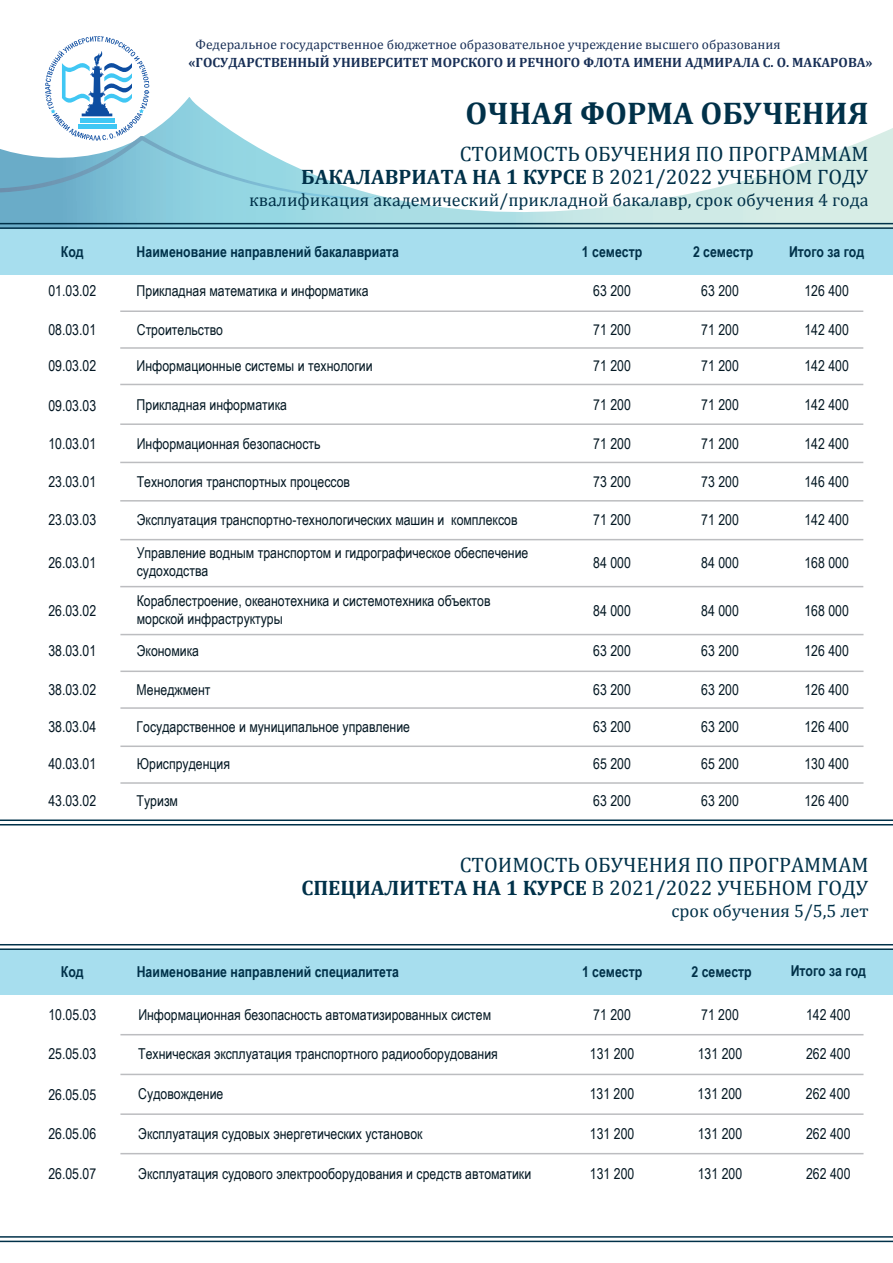
<style>
.page{position:relative;width:893px;height:1263px;background:#fff}
.page>*{position:absolute;margin:0;border:0;box-sizing:border-box;transform-origin:0 0}
.t1{font:700 31.5px "Cambria";color:#003149}
.t2{font:21px/22.5px "Cambria";color:#003149;text-align:right}
.t3{font:18px "Cambria";color:#003149}
.t4{font:15px/18px "Arial Narrow";color:#051924}
.t5{font:15px "Arial Narrow";color:#041723}
.t6{font:700 15px "Arial Narrow";color:#003149}
.t7{font:13.5px "Cambria";color:#182f56}
.t8{font:700 13.5px "Cambria";color:#182f56}
.s1{font-weight:700}
</style>
<div class="page">
<svg style="left:0;top:128px;width:893px;height:184px"></svg>
<div style="left:0;top:229px;width:893px;height:45px;background:#a7deee"></div>
<svg style="left:0;top:36px;width:376px;height:163px"></svg>
<div style="left:0;top:949px;width:893px;height:46px;background:#a7deee"></div>
<hr style="left:0;top:819px;width:893px;height:2px;background:#003149">
<hr style="left:0;top:824px;width:893px;height:1px;background:#003149">
<hr style="left:0;top:223px;width:893px;height:1px;background:#003149">
<hr style="left:0;top:227px;width:893px;height:2px;background:#003149">
<hr style="left:0;top:1236px;width:893px;height:1px;background:#003149">
<hr style="left:0;top:1240px;width:893px;height:2px;background:#003149">
<hr style="left:0;top:944px;width:893px;height:1px;background:#003149">
<hr style="left:0;top:948px;width:893px;height:2px;background:#003149">
<hr style="left:120px;top:1153px;width:743px;height:1px;background:#bcbdc0">
<hr style="left:120px;top:1113px;width:743px;height:2px;background:#bcbdc0">
<hr style="left:120px;top:1074px;width:743px;height:1px;background:#bcbdc0">
<hr style="left:120px;top:1034px;width:743px;height:1px;background:#bcbdc0">
<hr style="left:120px;top:782px;width:743px;height:2px;background:#bcbdc0">
<hr style="left:120px;top:745px;width:743px;height:2px;background:#bcbdc0">
<hr style="left:120px;top:707px;width:743px;height:2px;background:#bcbdc0">
<hr style="left:120px;top:670px;width:743px;height:2px;background:#bcbdc0">
<hr style="left:120px;top:634px;width:743px;height:1px;background:#bcbdc0">
<hr style="left:120px;top:586px;width:743px;height:1px;background:#bcbdc0">
<hr style="left:120px;top:539px;width:743px;height:1px;background:#bcbdc0">
<hr style="left:120px;top:500px;width:743px;height:2px;background:#bcbdc0">
<hr style="left:120px;top:462px;width:743px;height:1px;background:#bcbdc0">
<hr style="left:120px;top:423px;width:743px;height:2px;background:#bcbdc0">
<hr style="left:120px;top:384px;width:743px;height:1px;background:#bcbdc0">
<hr style="left:120px;top:347px;width:743px;height:2px;background:#bcbdc0">
<hr style="left:120px;top:310px;width:743px;height:2px;background:#bcbdc0">
<p class="t7" style="left:195px;top:36px;width:587px">Федеральное государственное бюджетное образовательное учреждение высшего образования</p>
<p class="t8" style="left:189px;top:53px;width:685px">«ГОСУДАРСТВЕННЫЙ УНИВЕРСИТЕТ МОРСКОГО И РЕЧНОГО ФЛОТА ИМЕНИ АДМИРАЛА С. О. МАКАРОВА»</p>
<h1 class="t1" style="left:465px;top:91px;width:405px">ОЧНАЯ ФОРМА ОБУЧЕНИЯ</h1>
<h2 class="t2" style="left:301px;top:143px;width:569px">СТОИМОСТЬ ОБУЧЕНИЯ ПО ПРОГРАММАМ<br><span class="s1">БАКАЛАВРИАТА НА 1 КУРСЕ</span> В 2021/2022 УЧЕБНОМ ГОДУ</h2>
<p class="t3" style="left:249px;top:189px;width:621px">квалификация академический/прикладной бакалавр, срок обучения 4 года</p>
<p class="t6" style="left:61px;top:241px;width:24px">Код</p>
<p class="t6" style="left:137px;top:241px;width:264px">Наименование направлений бакалавриата</p>
<p class="t6" style="left:582px;top:241px;width:62px">1 семестр</p>
<p class="t6" style="left:693px;top:241px;width:62px">2 семестр</p>
<p class="t6" style="left:789px;top:241px;width:77px">Итого за год</p>
<p class="t4" style="left:593px;top:281px;width:39px">63 200</p>
<p class="t5" style="left:48px;top:318px;width:49px">08.03.01</p>
<p class="t5" style="left:48px;top:355px;width:49px">09.03.02</p>
<p class="t5" style="left:48px;top:395px;width:49px">09.03.03</p>
<p class="t5" style="left:48px;top:432px;width:49px">10.03.01</p>
<p class="t5" style="left:48px;top:471px;width:49px">23.03.01</p>
<p class="t5" style="left:48px;top:509px;width:49px">23.03.03</p>
<p class="t5" style="left:48px;top:551px;width:49px">26.03.01</p>
<p class="t5" style="left:48px;top:600px;width:49px">26.03.02</p>
<p class="t5" style="left:48px;top:640px;width:49px">38.03.01</p>
<p class="t5" style="left:48px;top:678px;width:49px">38.03.02</p>
<p class="t5" style="left:48px;top:716px;width:49px">38.03.04</p>
<p class="t5" style="left:48px;top:752px;width:49px">40.03.01</p>
<p class="t5" style="left:48px;top:789px;width:49px">43.03.02</p>
<p class="t4" style="left:137px;top:281px;width:233px">Прикладная математика и информатика</p>
<p class="t4" style="left:137px;top:320px;width:88px">Строительство</p>
<p class="t4" style="left:137px;top:356px;width:237px">Информационные системы и технологии</p>
<p class="t4" style="left:137px;top:395px;width:152px">Прикладная информатика</p>
<p class="t4" style="left:137px;top:434px;width:185px">Информационная безопасность</p>
<p class="t4" style="left:137px;top:472px;width:215px">Технология транспортных процессов</p>
<p class="t4" style="left:137px;top:510px;width:382px">Эксплуатация транспортно-технологических машин и комплексов</p>
<p class="t5" style="left:48px;top:280px;width:49px">01.03.02</p>
<p class="t4" style="left:701px;top:281px;width:39px">63 200</p>
<p class="t4" style="left:701px;top:320px;width:39px">71 200</p>
<p class="t4" style="left:701px;top:356px;width:39px">71 200</p>
<p class="t4" style="left:701px;top:395px;width:39px">71 200</p>
<p class="t4" style="left:701px;top:434px;width:39px">71 200</p>
<p class="t4" style="left:701px;top:472px;width:39px">73 200</p>
<p class="t4" style="left:701px;top:510px;width:39px">71 200</p>
<p class="t4" style="left:701px;top:553px;width:39px">84 000</p>
<p class="t4" style="left:701px;top:602px;width:39px">84 000</p>
<p class="t4" style="left:701px;top:641px;width:39px">63 200</p>
<p class="t4" style="left:701px;top:680px;width:39px">63 200</p>
<p class="t4" style="left:701px;top:717px;width:39px">63 200</p>
<p class="t4" style="left:701px;top:754px;width:39px">65 200</p>
<p class="t4" style="left:701px;top:791px;width:39px">63 200</p>
<p class="t4" style="left:804px;top:281px;width:46px">126 400</p>
<p class="t4" style="left:804px;top:320px;width:46px">142 400</p>
<p class="t4" style="left:804px;top:356px;width:46px">142 400</p>
<p class="t4" style="left:804px;top:395px;width:46px">142 400</p>
<p class="t4" style="left:804px;top:434px;width:46px">142 400</p>
<p class="t4" style="left:804px;top:472px;width:46px">146 400</p>
<p class="t4" style="left:804px;top:510px;width:46px">142 400</p>
<p class="t4" style="left:804px;top:553px;width:46px">168 000</p>
<p class="t4" style="left:804px;top:602px;width:46px">168 000</p>
<p class="t4" style="left:804px;top:641px;width:46px">126 400</p>
<p class="t4" style="left:804px;top:680px;width:46px">126 400</p>
<p class="t4" style="left:804px;top:717px;width:46px">126 400</p>
<p class="t4" style="left:804px;top:754px;width:46px">130 400</p>
<p class="t4" style="left:804px;top:791px;width:46px">126 400</p>
<p class="t4" style="left:593px;top:320px;width:39px">71 200</p>
<p class="t4" style="left:593px;top:356px;width:39px">71 200</p>
<p class="t4" style="left:593px;top:395px;width:39px">71 200</p>
<p class="t4" style="left:593px;top:434px;width:39px">71 200</p>
<p class="t4" style="left:593px;top:472px;width:39px">73 200</p>
<p class="t4" style="left:593px;top:510px;width:39px">71 200</p>
<p class="t4" style="left:593px;top:553px;width:39px">84 000</p>
<p class="t4" style="left:593px;top:602px;width:39px">84 000</p>
<p class="t4" style="left:593px;top:641px;width:39px">63 200</p>
<p class="t4" style="left:593px;top:680px;width:39px">63 200</p>
<p class="t4" style="left:593px;top:717px;width:39px">63 200</p>
<p class="t4" style="left:593px;top:754px;width:39px">65 200</p>
<p class="t4" style="left:593px;top:791px;width:39px">63 200</p>
<p class="t4" style="left:137px;top:543px;width:393px">Управление водным транспортом и гидрографическое обеспечение судоходства</p>
<p class="t4" style="left:137px;top:591px;width:355px">Кораблестроение, океанотехника и системотехника объектов морской инфраструктуры</p>
<p class="t4" style="left:137px;top:641px;width:64px">Экономика</p>
<p class="t4" style="left:137px;top:680px;width:75px">Менеджмент</p>
<p class="t4" style="left:137px;top:717px;width:275px">Государственное и муниципальное управление</p>
<p class="t4" style="left:137px;top:754px;width:95px">Юриспруденция</p>
<p class="t4" style="left:137px;top:791px;width:43px">Туризм</p>
<h2 class="t2" style="left:301px;top:854px;width:569px">СТОИМОСТЬ ОБУЧЕНИЯ ПО ПРОГРАММАМ<br><span class="s1">СПЕЦИАЛИТЕТА НА 1 КУРСЕ</span> В 2021/2022 УЧЕБНОМ ГОДУ</h2>
<p class="t3" style="left:671px;top:900px;width:199px">срок обучения 5/5,5 лет</p>
<p class="t6" style="left:61px;top:961px;width:24px">Код</p>
<p class="t6" style="left:137px;top:961px;width:264px">Наименование направлений специалитета</p>
<p class="t6" style="left:582px;top:961px;width:62px">1 семестр</p>
<p class="t6" style="left:691px;top:961px;width:62px">2 семестр</p>
<p class="t6" style="left:791px;top:960px;width:77px">Итого за год</p>
<p class="t5" style="left:48px;top:1003px;width:49px">10.05.03</p>
<p class="t4" style="left:138px;top:1005px;width:354px">Информационная безопасность автоматизированных систем</p>
<p class="t4" style="left:593px;top:1005px;width:39px">71 200</p>
<p class="t4" style="left:701px;top:1005px;width:39px">71 200</p>
<p class="t4" style="left:806px;top:1005px;width:46px">142 400</p>
<p class="t5" style="left:48px;top:1042px;width:49px">25.05.03</p>
<p class="t4" style="left:138px;top:1044px;width:361px">Техническая эксплуатация транспортного радиооборудования</p>
<p class="t4" style="left:590px;top:1044px;width:46px">131 200</p>
<p class="t4" style="left:698px;top:1044px;width:46px">131 200</p>
<p class="t4" style="left:806px;top:1044px;width:46px">262 400</p>
<p class="t5" style="left:48px;top:1083px;width:49px">26.05.05</p>
<p class="t4" style="left:138px;top:1084px;width:87px">Судовождение</p>
<p class="t5" style="left:48px;top:1122px;width:49px">26.05.06</p>
<p class="t4" style="left:138px;top:1124px;width:286px">Эксплуатация судовых энергетических установок</p>
<p class="t4" style="left:590px;top:1124px;width:46px">131 200</p>
<p class="t4" style="left:698px;top:1124px;width:46px">131 200</p>
<p class="t4" style="left:806px;top:1124px;width:46px">262 400</p>
<p class="t5" style="left:48px;top:1163px;width:49px">26.05.07</p>
<p class="t4" style="left:138px;top:1164px;width:394px">Эксплуатация судового электрооборудования и средств автоматики</p>
<p class="t4" style="left:590px;top:1164px;width:46px">131 200</p>
<p class="t4" style="left:698px;top:1164px;width:46px">131 200</p>
<p class="t4" style="left:806px;top:1164px;width:46px">262 400</p>
<p class="t4" style="left:590px;top:1084px;width:46px">131 200</p>
<p class="t4" style="left:698px;top:1084px;width:46px">131 200</p>
<p class="t4" style="left:806px;top:1084px;width:46px">262 400</p>
</div>
